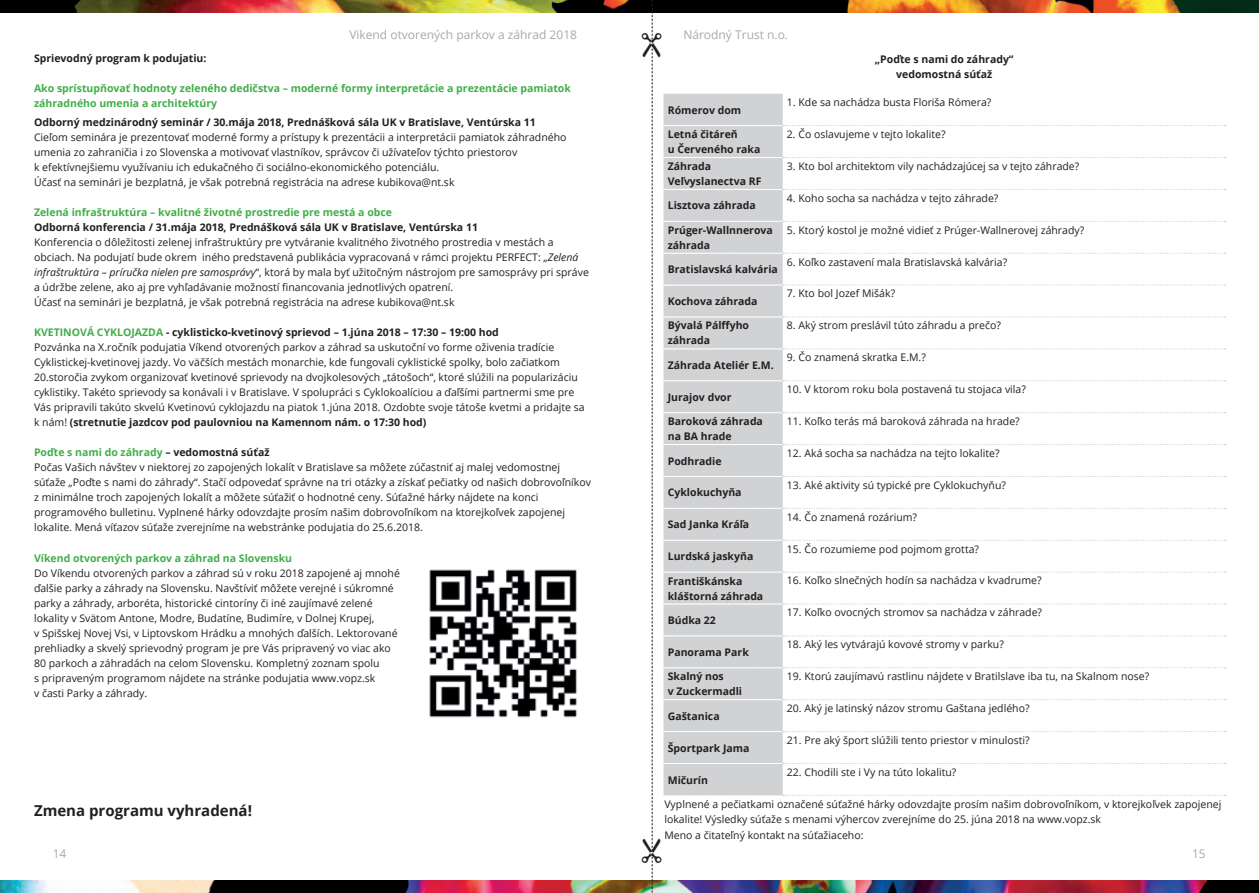
<style>
.page{position:relative;width:1259px;height:893px;background:#fff}
.page>*{position:absolute;margin:0;border:0;box-sizing:border-box;transform-origin:0 0}
.t1{font:700 15px "Open Sans";color:#231f20}
.t2{font:12px "Open Sans";color:#a8a9ad}
.t3{font:10.5px/15px "Open Sans";color:#231f20}
.t4{font:700 10.5px/15px "Open Sans";color:#231f20}
.t5{font:700 10.5px/15px "Open Sans";color:#40ae49}
.s1{font-style:italic}
.s2{font-weight:700;color:#40ae49}
.s3{font-weight:700}
</style>
<div class="page">
<img style="left:0;top:880px;width:1259px;height:13px">
<img style="left:0;top:0;width:1259px;height:13px">
<img style="left:429px;top:569px;width:148px;height:149px">
<svg style="left:642px;top:0;width:583px;height:893px"></svg>
<p class="t2" style="left:349px;top:27px;width:229px">Vikend otvorených parkov a záhrad 2018</p>
<p class="t4" style="left:34px;top:51px;width:174px">Sprievodný program k podujatiu:</p>
<p class="t5" style="left:34px;top:81px;width:538px">Ako sprístupňovať hodnoty zeleného dedičstva – moderné formy interpretácie a prezentácie pamiatok záhradného umenia a architektúry</p>
<p class="t4" style="left:34px;top:115px;width:503px">Odborný medzinárodný seminár / 30.mája 2018, Prednášková sála UK v Bratislave, Ventúrska 11</p>
<p class="t3" style="left:34px;top:130px;width:534px">Cieľom seminára je prezentovať moderné formy a prístupy k prezentácii a interpretácii pamiatok záhradného umenia zo zahraničia i zo Slovenska a motivovať vlastníkov, správcov či užívateľov týchto priestorov<br>k efektívnejšiemu využívaniu ich edukačného či sociálno-ekonomického potenciálu.<br>Účasť na seminári je bezplatná, je však potrebná registrácia na adrese kubikova@nt.sk</p>
<p class="t5" style="left:34px;top:205px;width:359px">Zelená infraštruktúra – kvalitné životné prostredie pre mestá a obce</p>
<p class="t4" style="left:34px;top:220px;width:445px">Odborná konferencia / 31.mája 2018, Prednášková sála UK v Bratislave, Ventúrska 11</p>
<p class="t3" style="left:34px;top:235px;width:556px">Konferencia o dôležitosti zelenej infraštruktúry pre vytváranie kvalitného životného prostredia v mestách a obciach. Na podujatí bude okrem iného predstavená publikácia vypracovaná v rámci projektu PERFECT: „<span class="s1">Zelená infraštruktúra – príručka nielen pre samosprávy</span>“, ktorá by mala byť užitočným nástrojom pre samosprávy pri správe a údržbe zelene, ako aj pre vyhľadávanie možností financovania jednotlivých opatrení.<br>Účasť na seminári je bezplatná, je však potrebná registrácia na adrese kubikova@nt.sk</p>
<p class="t3" style="left:34px;top:325px;width:552px"><span class="s2">KVETINOVÁ CYKLOJAZDA</span> <span class="s3">- cyklisticko-kvetinový sprievod – 1.júna 2018 – 17:30 – 19:00 hod<br></span>Pozvánka na X.ročník podujatia Víkend otvorených parkov a záhrad sa uskutoční vo forme oživenia tradície Cyklistickej-kvetinovej jazdy. Vo väčších mestách monarchie, kde fungovali cyklistické spolky, bolo začiatkom 20.storočia zvykom organizovať kvetinové sprievody na dvojkolesových „tátošoch“, ktoré slúžili na popularizáciu cyklistiky. Takéto sprievody sa konávali i v Bratislave. V spolupráci s Cyklokoalíciou a ďaľšími partnermi sme pre Vás pripravili takúto skvelú Kvetinovú cyklojazdu na piatok 1.júna 2018. Ozdobte svoje tátoše kvetmi a pridajte sa k nám! <span class="s3">(stretnutie jazdcov pod paulovniou na Kamennom nám. o 17:30 hod)</span></p>
<p class="t3" style="left:34px;top:445px;width:558px"><span class="s2">Poďte s nami do záhrady</span> <span class="s3">– vedomostná súťaž<br></span>Počas Vašich návštev v niektorej zo zapojených lokalít v Bratislave sa môžete zúčastniť aj malej vedomostnej súťaže „Poďte s nami do záhrady“. Stačí odpovedať správne na tri otázky a získať pečiatky od našich dobrovoľníkov z minimálne troch zapojených lokalít a môžete súťažiť o hodnotné ceny. Súťažné hárky nájdete na konci programového bulletinu. Vyplnené hárky odovzdajte prosím našim dobrovoľníkom na ktorejkoľvek zapojenej lokalite. Mená víťazov súťaže zverejníme na webstránke podujatia do 25.6.2018.</p>
<p class="t5" style="left:34px;top:550px;width:259px">Víkend otvorených parkov a záhrad na Slovensku</p>
<p class="t3" style="left:34px;top:565px;width:367px">Do Víkendu otvorených parkov a záhrad sú v roku 2018 zapojené aj mnohé ďalšie parky a záhrady na Slovensku. Navštíviť môžete verejné i súkromné parky a záhrady, arboréta, historické cintoríny či iné zaujímavé zelené lokality v Svätom Antone, Modre, Budatíne, Budimíre, v Dolnej Krupej,<br>v Spišskej Novej Vsi, v Liptovskom Hrádku a mnohých ďalších. Lektorované prehliadky a skvelý sprievodný program je pre Vás pripravený vo viac ako 80 parkoch a záhradách na celom Slovensku. Kompletný zoznam spolu<br>s pripraveným programom nájdete na stránke podujatia www.vopz.sk<br>v časti Parky a záhrady.</p>
<h1 class="t1" style="left:34px;top:800px;width:219px">Zmena programu vyhradená!</h1>
<p class="t2" style="left:683px;top:27px;width:106px">Národný Trust n.o.</p>
<p class="t4" style="left:875px;top:51px;width:140px;text-align:center">„Poďte s nami do záhrady“ vedomostná súťaž</p>
<p class="t4" style="left:668px;top:102px;width:75px">Rómerov dom</p>
<p class="t3" style="left:787px;top:94px;width:206px">1. Kde sa nachádza busta Floriša Rómera?</p>
<p class="t4" style="left:668px;top:127px;width:94px">Letná čitáreň<br>u Červeného raka</p>
<p class="t3" style="left:787px;top:126px;width:160px">2. Čo oslavujeme v tejto lokalite?</p>
<p class="t4" style="left:668px;top:158px;width:95px">Záhrada<br>Veľvyslanectva RF</p>
<p class="t3" style="left:787px;top:158px;width:294px">3. Kto bol architektom vily nachádzajúcej sa v tejto záhrade?</p>
<p class="t4" style="left:668px;top:198px;width:90px">Lisztova záhrada</p>
<p class="t3" style="left:787px;top:190px;width:213px">4. Koho socha sa nachádza v tejto záhrade?</p>
<p class="t4" style="left:668px;top:222px;width:107px">Prúger-Wallnnerova záhrada</p>
<p class="t3" style="left:787px;top:222px;width:299px">5. Ktorý kostol je možné vidieť z Prúger-Wallnerovej záhrady?</p>
<p class="t4" style="left:668px;top:262px;width:112px">Bratislavská kalvária</p>
<p class="t3" style="left:787px;top:254px;width:222px">6. Koľko zastavení mala Bratislavská kalvária?</p>
<p class="t4" style="left:668px;top:293px;width:91px">Kochova záhrada</p>
<p class="t3" style="left:787px;top:286px;width:110px">7. Kto bol Jozef Mišák?</p>
<p class="t4" style="left:668px;top:318px;width:83px">Bývalá Pálffyho záhrada</p>
<p class="t3" style="left:787px;top:318px;width:215px">8. Aký strom preslávil túto záhradu a prečo?</p>
<p class="t4" style="left:668px;top:357px;width:108px">Záhrada Ateliér E.M.</p>
<p class="t3" style="left:787px;top:350px;width:140px">9. Čo znamená skratka E.M.?</p>
<p class="t4" style="left:668px;top:389px;width:65px">Jurajov dvor</p>
<p class="t3" style="left:787px;top:381px;width:240px">10. V ktorom roku bola postavená tu stojaca vila?</p>
<p class="t4" style="left:668px;top:414px;width:97px">Baroková záhrada na BA hrade</p>
<p class="t3" style="left:787px;top:413px;width:234px">11. Koľko terás má baroková záhrada na hrade?</p>
<p class="t4" style="left:668px;top:453px;width:55px">Podhradie</p>
<p class="t3" style="left:787px;top:445px;width:214px">12. Aká socha sa nachádza na tejto lokalite?</p>
<p class="t4" style="left:668px;top:485px;width:75px">Cyklokuchyňa</p>
<p class="t4" style="left:668px;top:517px;width:83px">Sad Janka Kráľa</p>
<p class="t4" style="left:668px;top:549px;width:87px">Lurdská jaskyňa</p>
<p class="t3" style="left:787px;top:477px;width:220px">13. Aké aktivity sú typické pre Cyklokuchyňu?</p>
<p class="t3" style="left:787px;top:509px;width:132px">14. Čo znamená rozárium?</p>
<p class="t3" style="left:787px;top:541px;width:194px">15. Čo rozumieme pod pojmom grotta?</p>
<p class="t4" style="left:668px;top:573px;width:97px">Františkánska kláštorná záhrada</p>
<p class="t3" style="left:787px;top:573px;width:256px">16. Koľko slnečných hodín sa nachádza v kvadrume?</p>
<p class="t4" style="left:668px;top:612px;width:50px">Búdka 22</p>
<p class="t3" style="left:787px;top:605px;width:257px">17. Koľko ovocných stromov sa nachádza v záhrade?</p>
<p class="t4" style="left:668px;top:644px;width:83px">Panorama Park</p>
<p class="t3" style="left:787px;top:637px;width:218px">18. Aký les vytvárajú kovové stromy v parku?</p>
<p class="t4" style="left:668px;top:669px;width:76px">Skalný nos<br>v Zuckermadli</p>
<p class="t3" style="left:787px;top:669px;width:364px">19. Ktorú zaujímavú rastlinu nájdete v Bratilslave iba tu, na Skalnom nose?</p>
<p class="t4" style="left:668px;top:708px;width:53px">Gaštanica</p>
<p class="t3" style="left:787px;top:700px;width:244px">20. Aký je latinský názov stromu Gaštana jedlého?</p>
<p class="t4" style="left:668px;top:740px;width:83px">Športpark Jama</p>
<p class="t3" style="left:787px;top:732px;width:244px">21. Pre aký šport slúžili tento priestor v minulosti?</p>
<p class="t3" style="left:787px;top:764px;width:171px">22. Chodili ste i Vy na túto lokalitu?</p>
<p class="t3" style="left:664px;top:796px;width:558px">Vyplnené a pečiatkami označené súťažné hárky odovzdajte prosím našim dobrovoľníkom, v ktorejkoľvek zapojenej lokalite! Výsledky súťaže s menami výhercov zverejníme do 25. júna 2018 na www.vopz.sk</p>
<p class="t3" style="left:664px;top:828px;width:201px">Meno a čitateľný kontakt na súťažiaceho:</p>
<p class="t4" style="left:668px;top:772px;width:42px">Mičurín</p>
<p class="t2" style="left:53px;top:845px;width:15px">14</p>
<p class="t2" style="left:1192px;top:845px;width:15px">15</p>
</div>
